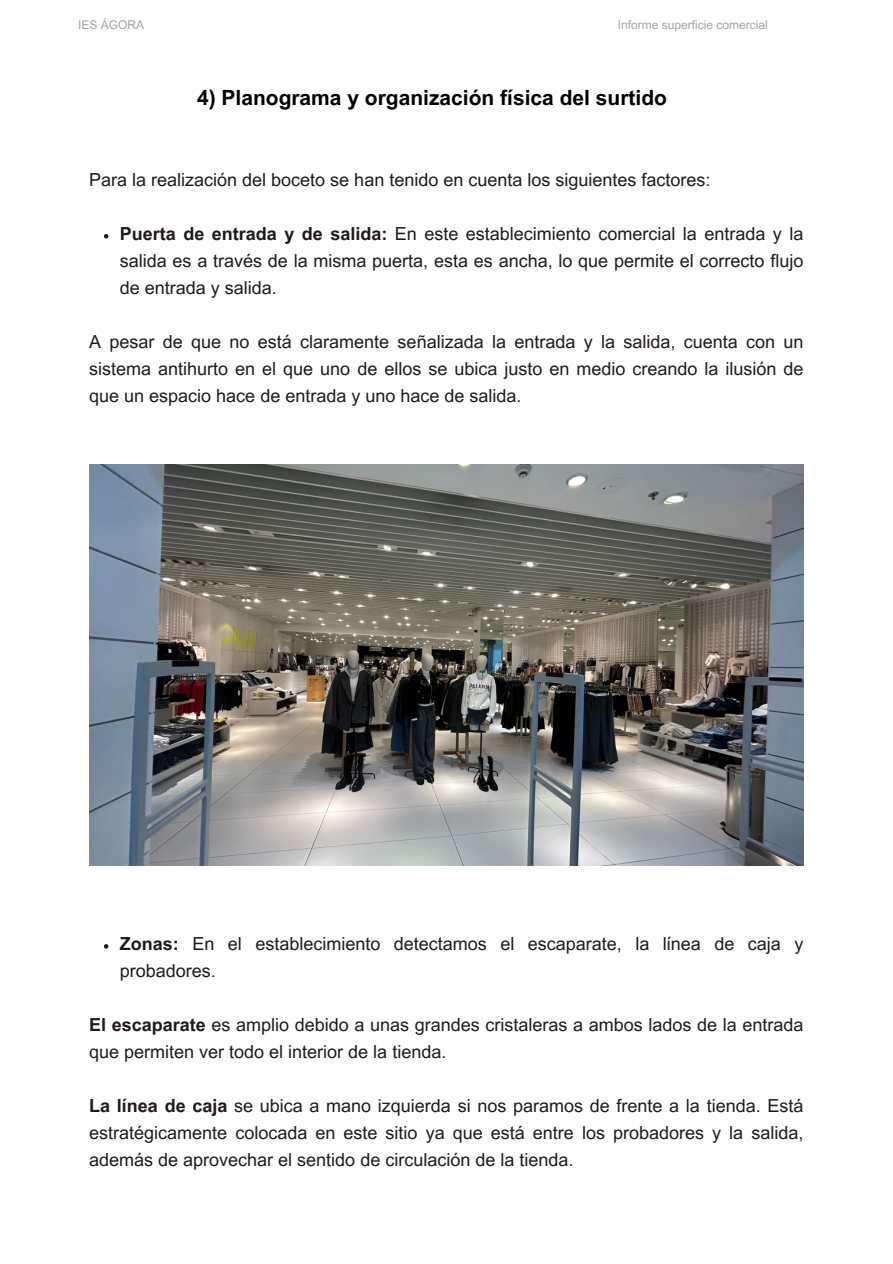
<style>
.page{position:relative;width:893px;height:1264px;background:#fff}
.page>*{position:absolute;margin:0;border:0;box-sizing:border-box;transform-origin:0 0}
.t1{font:700 21px "Arial MT Pro";color:#000}
.t2{font:18px/27px "Arial MT Pro";color:#201917;text-align:justify}
.t3{font:12px "Arial MT Pro";color:#a3a5a0}
.s1{font-weight:700}
</style>
<div class="page">
<img style="left:89px;top:464px;width:714px;height:401px">
<svg style="left:104px;top:234px;width:4px;height:4px"></svg>
<svg style="left:104px;top:944px;width:4px;height:4px"></svg>
<p class="t3" style="left:78px;top:20px;width:67px">IES ÁGORA</p>
<p class="t3" style="left:618px;top:20px;width:151px">Informe superficie comercial</p>
<p class="t1" style="left:197px;top:90px;width:471px">4) Planograma y organización física del surtido</p>
<p class="t2" style="left:89px;top:168px;width:622px">Para la realización del boceto se han tenido en cuenta los siguientes factores:</p>
<p class="t2" style="left:120px;top:222px;width:685px"><span class="s1">Puerta de entrada y de salida:</span> En este establecimiento comercial la entrada y la salida es a través de la misma puerta, esta es ancha, lo que permite el correcto flujo de entrada y salida.</p>
<p class="t2" style="left:89px;top:330px;width:715px">A pesar de que no está claramente señalizada la entrada y la salida, cuenta con un sistema antihurto en el que uno de ellos se ubica justo en medio creando la ilusión de que un espacio hace de entrada y uno hace de salida.</p>
<p class="t2" style="left:120px;top:932px;width:685px"><span class="s1">Zonas:</span> En el establecimiento detectamos el escaparate, la línea de caja y probadores.</p>
<p class="t2" style="left:89px;top:1013px;width:715px"><span class="s1">El escaparate</span> es amplio debido a unas grandes cristaleras a ambos lados de la entrada que permiten ver todo el interior de la tienda.</p>
<p class="t2" style="left:89px;top:1094px;width:715px"><span class="s1">La línea de caja</span> se ubica a mano izquierda si nos paramos de frente a la tienda. Está estratégicamente colocada en este sitio ya que está entre los probadores y la salida, además de aprovechar el sentido de circulación de la tienda.</p>
</div>
